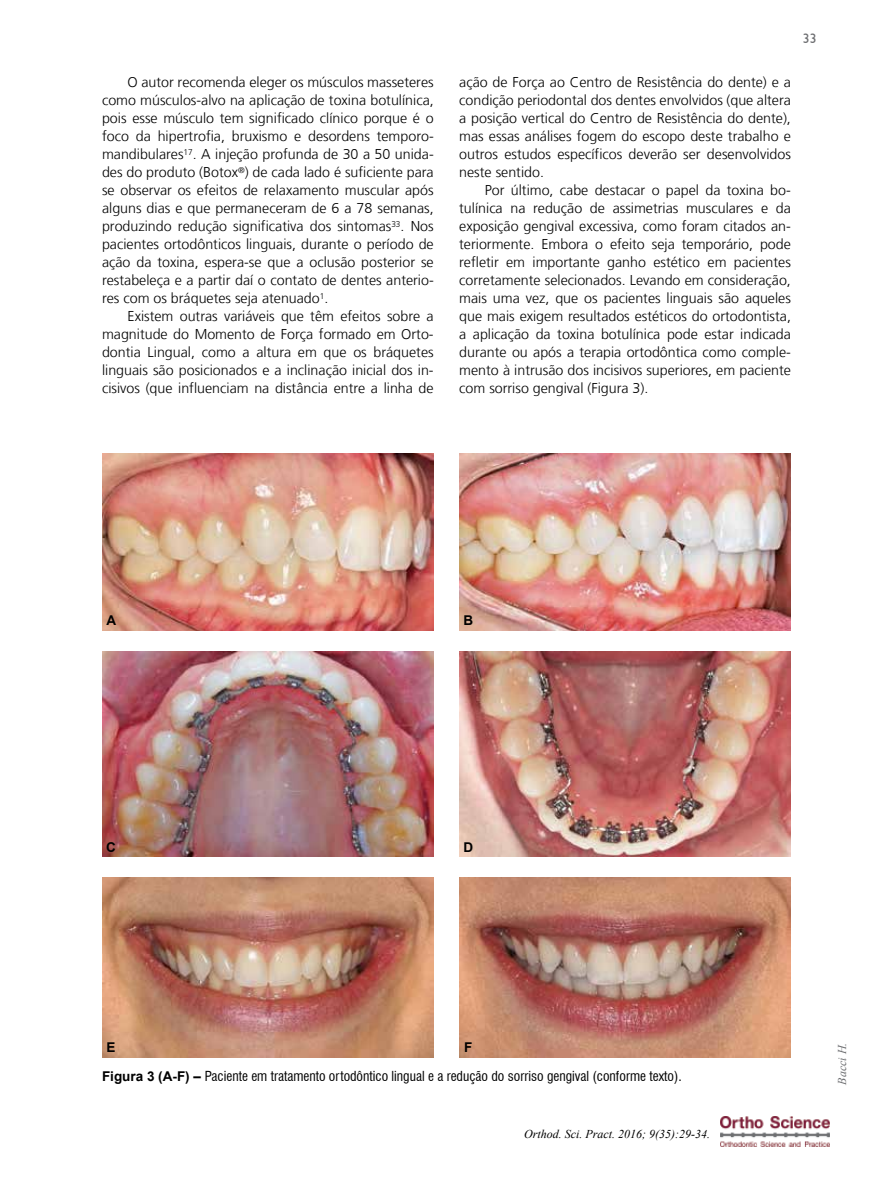
<style>
.page{position:relative;width:893px;height:1191px;background:#fff}
.page>*{position:absolute;margin:0;border:0;box-sizing:border-box;transform-origin:0 0}
.t1{font:300 14.25px/18px "Frutiger LT";color:#000;text-align:justify}
.t2{font:condensed 13.5px "Swiss 721 BT";color:#000}
.t3{font:700 13.5px "Arial";color:#000}
.t4{font:13.5px "Humanist 521 BT";color:#6d6e71}
.t5{font:italic 12px "Times New Roman";color:#000}
.t6{font:italic 12px "Times New Roman";color:#6d6e71}
.s1{font-family:"Arial";font-weight:700;font-stretch:normal}
</style>
<div class="page">
<img style="left:721px;top:1116px;width:108px;height:30px">
<img style="left:102px;top:453px;width:332px;height:177px">
<img style="left:459px;top:453px;width:332px;height:177px">
<img style="left:102px;top:651px;width:332px;height:205px">
<img style="left:459px;top:651px;width:332px;height:205px">
<img style="left:102px;top:878px;width:332px;height:179px">
<img style="left:459px;top:878px;width:332px;height:179px">
<p class="t1" style="left:102px;top:74px;width:333px;text-indent:26px">O autor recomenda eleger os músculos masseteres como músculos-alvo na aplicação de toxina botulínica, pois esse músculo tem significado clínico porque é o foco da hipertrofia, bruxismo e desordens temporo&shy;mandibulares<sup>17</sup>. A injeção profunda de 30 a 50 unida&shy;des do produto (Botox<sup>®</sup>) de cada lado é suficiente para se observar os efeitos de relaxamento muscular após alguns dias e que permaneceram de 6 a 78 semanas, produzindo redução significativa dos sintomas<sup>33</sup>. Nos pacientes ortodônticos linguais, durante o período de ação da toxina, espera-se que a oclusão posterior se restabeleça e a partir daí o contato de dentes anterio&shy;res com os bráquetes seja atenuado<sup>1</sup>.</p>
<p class="t1" style="left:102px;top:308px;width:333px;text-indent:26px">Existem outras variáveis que têm efeitos sobre a magnitude do Momento de Força formado em Orto&shy;dontia Lingual, como a altura em que os bráquetes linguais são posicionados e a inclinação inicial dos in&shy;cisivos (que influenciam na distância entre a linha de</p>
<p class="t1" style="left:459px;top:73px;width:333px">ação de Força ao Centro de Resistência do dente) e a condição periodontal dos dentes envolvidos (que altera a posição vertical do Centro de Resistência do dente), mas essas análises fogem do escopo deste trabalho e outros estudos específicos deverão ser desenvolvidos neste sentido.</p>
<p class="t1" style="left:459px;top:181px;width:333px;text-indent:26px">Por último, cabe destacar o papel da toxina bo&shy;tulínica na redução de assimetrias musculares e da exposição gengival excessiva, como foram citados an&shy;teriormente. Embora o efeito seja temporário, pode refletir em importante ganho estético em pacientes corretamente selecionados. Levando em consideração, mais uma vez, que os pacientes linguais são aqueles que mais exigem resultados estéticos do ortodontista, a aplicação da toxina botulínica pode estar indicada durante ou após a terapia ortodôntica como comple&shy;mento à intrusão dos incisivos superiores, em paciente com sorriso gengival (Figura 3).</p>
<p class="t4" style="left:803px;top:30px;width:15px">33</p>
<p class="t3" style="left:106px;top:611px;width:11px">A</p>
<p class="t3" style="left:106px;top:837px;width:11px">C</p>
<p class="t3" style="left:463px;top:611px;width:11px">B</p>
<p class="t3" style="left:463px;top:837px;width:11px">D</p>
<p class="t3" style="left:107px;top:1038px;width:11px">E</p>
<p class="t3" style="left:464px;top:1038px;width:10px">F</p>
<p class="t6" style="left:834px;top:1084px;width:43px;rotate:-90deg">Bacci H.</p>
<p class="t2" style="left:102px;top:1067px;width:581px"><span class="s1">Figura 3 (A-F) –</span> Paciente em tratamento ortodôntico lingual e a redução do sorriso gengival (conforme texto).</p>
<p class="t5" style="left:524px;top:1125px;width:187px">Orthod. Sci. Pract. 2016; 9(35):29-34.</p>
</div>
